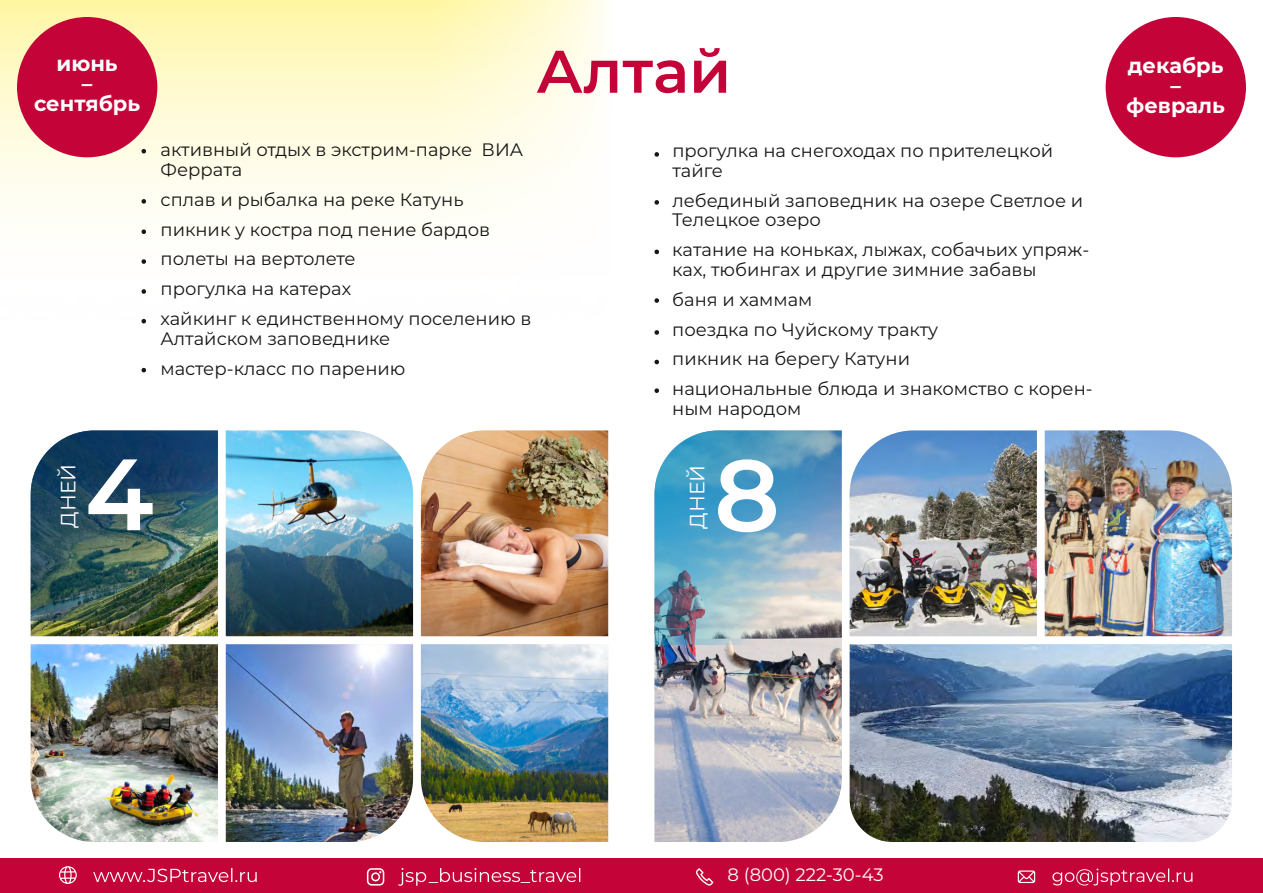
<style>
.page{position:relative;width:1263px;height:893px;background:#fff}
.page>*{position:absolute;margin:0;border:0;box-sizing:border-box;transform-origin:0 0}
.t1{font:600 101.1px "Montserrat";color:#fff}
.t2{font:600 60px "Montserrat";color:#c40439}
.t3{font:700 21px/20.2px "Montserrat";color:#fff;text-align:center}
.t4{font:20.7px "Montserrat";color:#fff}
.t5{font:18px/29.8px "Montserrat";color:#151616}
.t6{font:18px "Montserrat";color:#fff}
</style>
<div class="page">
<img style="left:0;top:0;width:631px;height:859px">
<svg style="left:142px;top:149px;width:4px;height:4px"></svg>
<svg style="left:142px;top:229px;width:4px;height:5px"></svg>
<svg style="left:142px;top:259px;width:4px;height:5px"></svg>
<svg style="left:142px;top:199px;width:4px;height:5px"></svg>
<svg style="left:142px;top:289px;width:4px;height:5px"></svg>
<svg style="left:142px;top:319px;width:4px;height:4px"></svg>
<svg style="left:142px;top:368px;width:4px;height:4px"></svg>
<img style="left:31px;top:430px;width:187px;height:206px">
<img style="left:31px;top:644px;width:187px;height:198px">
<img style="left:226px;top:430px;width:187px;height:206px">
<img style="left:226px;top:644px;width:187px;height:198px">
<img style="left:421px;top:430px;width:187px;height:206px">
<img style="left:421px;top:644px;width:187px;height:198px">
<img style="left:1045px;top:430px;width:187px;height:206px">
<img style="left:850px;top:430px;width:187px;height:206px">
<img style="left:654px;top:645px;width:188px;height:197px">
<img style="left:654px;top:430px;width:188px;height:215px">
<img style="left:850px;top:644px;width:382px;height:198px">
<svg style="left:654px;top:152px;width:5px;height:5px"></svg>
<svg style="left:654px;top:250px;width:5px;height:4px"></svg>
<svg style="left:654px;top:200px;width:5px;height:5px"></svg>
<svg style="left:654px;top:298px;width:5px;height:5px"></svg>
<svg style="left:654px;top:330px;width:5px;height:5px"></svg>
<svg style="left:654px;top:360px;width:5px;height:4px"></svg>
<svg style="left:654px;top:388px;width:5px;height:5px"></svg>
<div style="left:0;top:859px;width:1263px;height:34px;background:#c40439"></div>
<svg style="left:59px;top:866px;width:18px;height:18px"></svg>
<svg style="left:93px;top:868px;width:164px;height:14px"></svg>
<svg style="left:1052px;top:868px;width:140px;height:17px"></svg>
<svg style="left:1018px;top:870px;width:17px;height:13px"></svg>
<svg style="left:398px;top:868px;width:182px;height:18px"></svg>
<svg style="left:367px;top:868px;width:17px;height:18px"></svg>
<svg style="left:696px;top:868px;width:17px;height:18px"></svg>
<div style="left:17px;top:17px;width:140px;height:140px;background:#c40439;border-radius:50%"></div>
<div style="left:1106px;top:17px;width:140px;height:140px;background:#c40439;border-radius:50%"></div>
<h2 class="t2" style="left:536px;top:35px;width:196px">Алтай</h2>
<p class="t3" style="left:34px;top:53px;width:108px">июнь<br>– сентябрь</p>
<p class="t3" style="left:1126px;top:55px;width:100px">декабрь – февраль</p>
<p class="t5" style="left:161px;top:140px;width:364px;line-height:19.8px">активный отдых в экстрим-парке ВИА<br>Феррата</p>
<p class="t5" style="left:161px;top:185px;width:372px">сплав и рыбалка на реке Катунь пикник у костра под пение бардов полеты на вертолете<br>прогулка на катерах<br>хайкинг к единственному поселению в</p>
<p class="t5" style="left:161px;top:324px;width:246px">Алтайском заповеднике мастер-класс по парению</p>
<p class="t5" style="left:672px;top:141px;width:382px;line-height:19.8px">прогулка на снегоходах по прителецкой тайге</p>
<p class="t5" style="left:672px;top:190px;width:412px;line-height:19.8px">лебединый заповедник на озере Светлое и<br>Телецкое озеро</p>
<p class="t5" style="left:672px;top:240px;width:418px;line-height:19.8px">катание на коньках, лыжах, собачьих упряж&shy;ках, тюбингах и другие зимние забавы</p>
<p class="t5" style="left:672px;top:284px;width:422px">баня и хаммам<br>поездка по Чуйскому тракту<br>пикник на берегу Катуни<br>национальные блюда и знакомство с корен-</p>
<p class="t5" style="left:672px;top:394px;width:131px">ным народом</p>
<p class="t4" style="left:56px;top:528px;width:65px;rotate:-90deg">ДНЕЙ</p>
<h1 class="t1" style="left:85px;top:432px;width:70px">4</h1>
<p class="t4" style="left:684px;top:529px;width:65px;rotate:-90deg">ДНЕЙ</p>
<h1 class="t1" style="left:714px;top:433px;width:67px">8</h1>
<p class="t6" style="left:727px;top:864px;width:158px">8 (800) 222-30-43</p>
</div>
